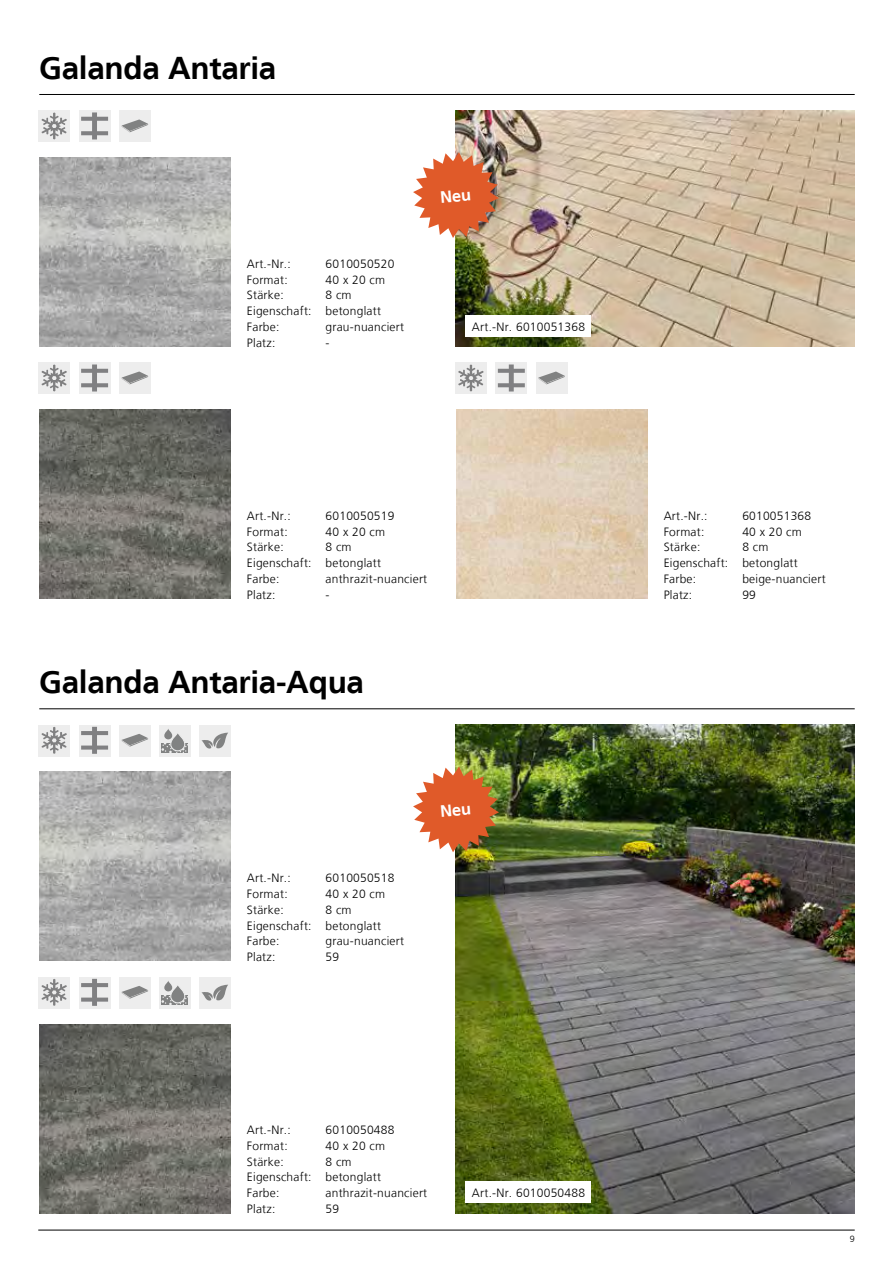
<style>
.page{position:relative;width:893px;height:1263px;background:#fff}
.page>*{position:absolute;margin:0;border:0;box-sizing:border-box;transform-origin:0 0}
.t1{font:700 31.5px "Frutiger LT";letter-spacing:-.01em;color:#000}
.t2{font:300 12px/15.8px "Frutiger LT";letter-spacing:.02em;color:#000}
.t3{font:300 9px "Frutiger LT";color:#000}
</style>
<div class="page">
<hr style="left:38px;top:1230px;width:817px;height:1px;background:#000">
<img style="left:455px;top:725px;width:400px;height:488px">
<img style="left:455px;top:110px;width:400px;height:237px">
<div style="left:466px;top:1181px;width:125px;height:22px;background:#fff"></div>
<div style="left:466px;top:315px;width:125px;height:22px;background:#fff"></div>
<hr style="left:39px;top:708px;width:816px;height:1px;background:#000">
<hr style="left:39px;top:94px;width:816px;height:1px;background:#000">
<img style="left:39px;top:1024px;width:192px;height:189px">
<img style="left:456px;top:410px;width:191px;height:189px">
<img style="left:39px;top:772px;width:192px;height:189px">
<img style="left:39px;top:410px;width:192px;height:189px">
<img style="left:39px;top:158px;width:192px;height:189px">
<div style="left:38px;top:110px;width:32px;height:32px;background:#ededed"></div>
<svg style="left:42px;top:112px;width:25px;height:27px"></svg>
<div style="left:79px;top:110px;width:32px;height:32px;background:#ededed"></div>
<svg style="left:81px;top:112px;width:27px;height:27px"></svg>
<div style="left:119px;top:110px;width:32px;height:32px;background:#ededed"></div>
<svg style="left:121px;top:119px;width:27px;height:13px"></svg>
<div style="left:38px;top:362px;width:32px;height:32px;background:#ededed"></div>
<svg style="left:42px;top:364px;width:25px;height:27px"></svg>
<div style="left:79px;top:362px;width:32px;height:32px;background:#ededed"></div>
<svg style="left:81px;top:364px;width:27px;height:27px"></svg>
<div style="left:119px;top:362px;width:32px;height:32px;background:#ededed"></div>
<svg style="left:121px;top:371px;width:27px;height:13px"></svg>
<div style="left:455px;top:362px;width:32px;height:32px;background:#ededed"></div>
<svg style="left:458px;top:364px;width:25px;height:27px"></svg>
<div style="left:495px;top:362px;width:32px;height:32px;background:#ededed"></div>
<svg style="left:498px;top:364px;width:27px;height:27px"></svg>
<div style="left:536px;top:362px;width:31px;height:32px;background:#ededed"></div>
<svg style="left:538px;top:371px;width:27px;height:13px"></svg>
<div style="left:38px;top:725px;width:32px;height:31px;background:#ededed"></div>
<svg style="left:42px;top:727px;width:25px;height:27px"></svg>
<div style="left:79px;top:725px;width:32px;height:31px;background:#ededed"></div>
<svg style="left:81px;top:727px;width:27px;height:27px"></svg>
<div style="left:119px;top:725px;width:32px;height:31px;background:#ededed"></div>
<svg style="left:121px;top:734px;width:27px;height:13px"></svg>
<div style="left:159px;top:725px;width:32px;height:31px;background:#ededed"></div>
<svg style="left:161px;top:743px;width:27px;height:10px"></svg>
<svg style="left:164px;top:728px;width:8px;height:11px"></svg>
<svg style="left:171px;top:732px;width:14px;height:19px"></svg>
<div style="left:170px;top:731px;width:15px;height:20px;border:1px solid #ededed;border-radius:7px"></div>
<div style="left:199px;top:725px;width:32px;height:31px;background:#ededed"></div>
<svg style="left:201px;top:733px;width:27px;height:15px"></svg>
<div style="left:38px;top:977px;width:32px;height:31px;background:#ededed"></div>
<svg style="left:42px;top:979px;width:25px;height:27px"></svg>
<div style="left:79px;top:977px;width:32px;height:31px;background:#ededed"></div>
<svg style="left:81px;top:979px;width:27px;height:27px"></svg>
<div style="left:119px;top:977px;width:32px;height:31px;background:#ededed"></div>
<svg style="left:121px;top:986px;width:27px;height:13px"></svg>
<div style="left:159px;top:977px;width:32px;height:31px;background:#ededed"></div>
<svg style="left:161px;top:995px;width:27px;height:10px"></svg>
<svg style="left:164px;top:980px;width:8px;height:11px"></svg>
<svg style="left:171px;top:984px;width:14px;height:19px"></svg>
<div style="left:170px;top:983px;width:15px;height:20px;border:1px solid #ededed;border-radius:7px"></div>
<div style="left:199px;top:977px;width:32px;height:31px;background:#ededed"></div>
<svg style="left:201px;top:985px;width:27px;height:15px"></svg>
<img style="left:413px;top:766px;width:86px;height:86px">
<img style="left:413px;top:152px;width:86px;height:86px">
<h1 class="t1" style="left:39px;top:49px;width:239px">Galanda Antaria</h1>
<p class="t2" style="left:247px;top:256px;width:45px">Art.-Nr.:</p>
<p class="t2" style="left:326px;top:256px;width:70px">6010050520</p>
<p class="t2" style="left:247px;top:272px;width:42px">Format:</p>
<p class="t2" style="left:326px;top:272px;width:61px">40 x 20 cm</p>
<p class="t2" style="left:247px;top:288px;width:38px">Stärke:</p>
<p class="t2" style="left:247px;top:288px;width:136px;text-indent:79px">8 cm<br>Eigenschaft: betonglatt<br>Farbe:</p>
<p class="t2" style="left:326px;top:319px;width:80px">grau-nuanciert</p>
<p class="t2" style="left:247px;top:335px;width:30px">Platz:</p>
<p class="t2" style="left:326px;top:335px;width:5px">-</p>
<p class="t2" style="left:472px;top:319px;width:115px">Art.-Nr. 6010051368</p>
<p class="t2" style="left:247px;top:508px;width:45px">Art.-Nr.:</p>
<p class="t2" style="left:326px;top:508px;width:70px">6010050519</p>
<p class="t2" style="left:247px;top:524px;width:42px">Format:</p>
<p class="t2" style="left:326px;top:524px;width:61px">40 x 20 cm</p>
<p class="t2" style="left:247px;top:539px;width:38px">Stärke:</p>
<p class="t2" style="left:247px;top:539px;width:136px;text-indent:79px">8 cm<br>Eigenschaft: betonglatt<br>Farbe:</p>
<p class="t2" style="left:326px;top:571px;width:103px">anthrazit-nuanciert</p>
<p class="t2" style="left:247px;top:587px;width:30px">Platz:</p>
<p class="t2" style="left:326px;top:587px;width:5px">-</p>
<h1 class="t1" style="left:39px;top:664px;width:326px">Galanda Antaria-Aqua</h1>
<p class="t2" style="left:247px;top:870px;width:45px">Art.-Nr.:</p>
<p class="t2" style="left:326px;top:870px;width:70px">6010050518</p>
<p class="t2" style="left:247px;top:886px;width:42px">Format:</p>
<p class="t2" style="left:326px;top:886px;width:61px">40 x 20 cm</p>
<p class="t2" style="left:247px;top:902px;width:38px">Stärke:</p>
<p class="t2" style="left:247px;top:902px;width:136px;text-indent:79px">8 cm<br>Eigenschaft: betonglatt<br>Farbe:</p>
<p class="t2" style="left:326px;top:933px;width:80px">grau-nuanciert</p>
<p class="t2" style="left:247px;top:949px;width:30px">Platz:</p>
<p class="t2" style="left:326px;top:949px;width:15px">59</p>
<p class="t2" style="left:247px;top:1122px;width:45px">Art.-Nr.:</p>
<p class="t2" style="left:326px;top:1122px;width:70px">6010050488</p>
<p class="t2" style="left:247px;top:1138px;width:42px">Format:</p>
<p class="t2" style="left:326px;top:1138px;width:61px">40 x 20 cm</p>
<p class="t2" style="left:247px;top:1154px;width:38px">Stärke:</p>
<p class="t2" style="left:247px;top:1154px;width:136px;text-indent:79px">8 cm<br>Eigenschaft: betonglatt<br>Farbe:</p>
<p class="t2" style="left:326px;top:1185px;width:103px">anthrazit-nuanciert</p>
<p class="t2" style="left:247px;top:1201px;width:30px">Platz:</p>
<p class="t2" style="left:326px;top:1201px;width:15px">59</p>
<p class="t2" style="left:472px;top:1185px;width:115px">Art.-Nr. 6010050488</p>
<p class="t2" style="left:664px;top:508px;width:45px">Art.-Nr.:</p>
<p class="t2" style="left:742px;top:508px;width:70px">6010051368</p>
<p class="t2" style="left:664px;top:524px;width:42px">Format:</p>
<p class="t2" style="left:742px;top:524px;width:61px">40 x 20 cm</p>
<p class="t2" style="left:664px;top:539px;width:38px">Stärke:</p>
<p class="t2" style="left:664px;top:539px;width:136px;text-indent:79px">8 cm<br>Eigenschaft: betonglatt<br>Farbe:</p>
<p class="t2" style="left:742px;top:571px;width:85px">beige-nuanciert</p>
<p class="t2" style="left:664px;top:587px;width:30px">Platz:</p>
<p class="t2" style="left:742px;top:587px;width:15px">99</p>
<p class="t3" style="left:850px;top:1234px;width:7px">9</p>
</div>
